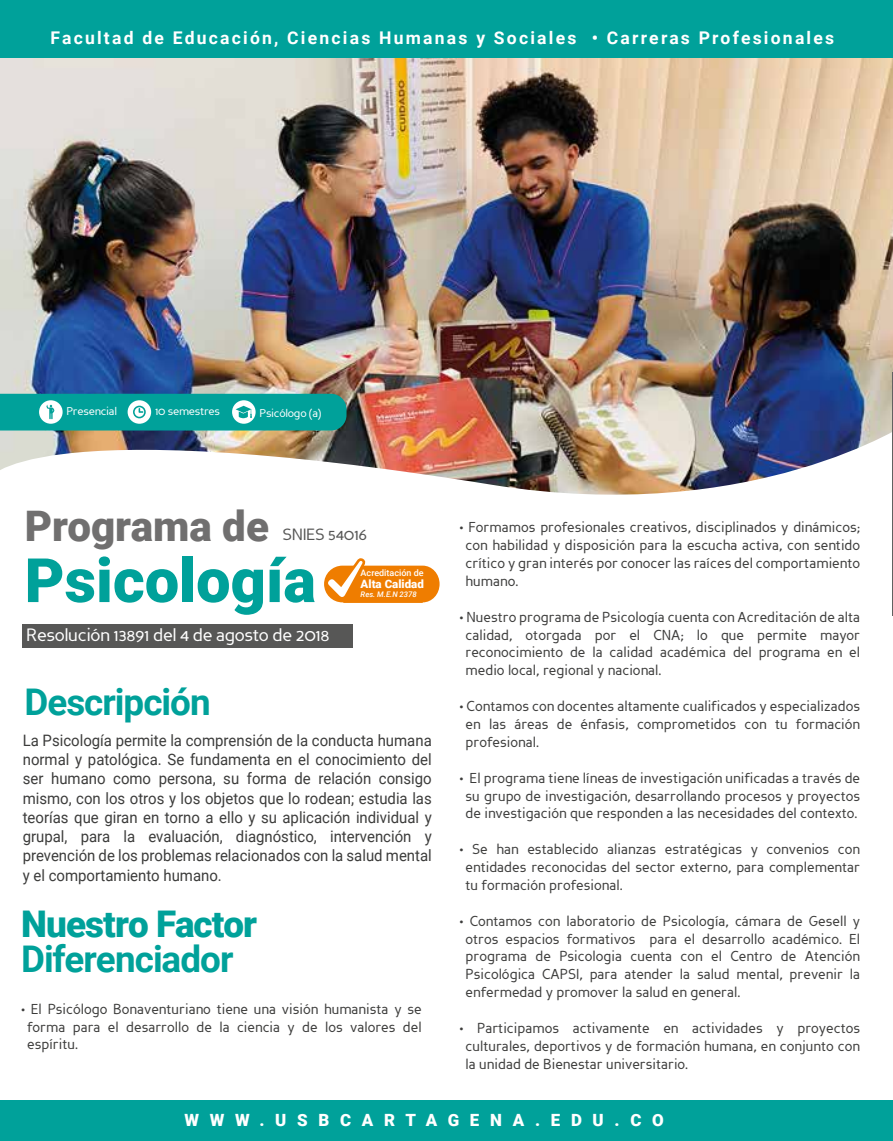
<style>
.page{position:relative;width:893px;height:1141px;background:#fff}
.page>*{position:absolute;margin:0;border:0;box-sizing:border-box;transform-origin:0 0}
.t1{font:900 61.25px "Roboto";color:#00a19a}
.t2{font:900 42.18px "Roboto";color:#706f6f}
.t3{font:700 36.75px "Roboto";letter-spacing:-.03em;color:#00a19a}
.t4{font:900 36.75px "Roboto";letter-spacing:-.025em;color:#00a19a}
.t5{font:17.68px "Perspective Sans";letter-spacing:-.025em;color:#fff}
.t6{font:700 17.5px "Roboto";letter-spacing:.125em;color:#fff}
.t7{font:900 16.8px "Roboto";letter-spacing:.635em;color:#fff}
.t8{font:16.28px "Perspective Sans";letter-spacing:-.025em;color:#575756}
.t9{font:15.75px/19.2px "Roboto";color:#3c3c3b;text-align:justify;scale:.95 1}
.t10{font:14.35px/17.8px "Perspective Sans";color:#3c3c3b;text-align:justify;scale:.95 1}
.t11{font:900 11.55px "Roboto";color:#fff}
.t12{font:11.2px "Perspective Sans";letter-spacing:-.025em;color:#fff}
.t13{font:500 8.92px "Roboto";color:#fff}
.t14{font:italic 500 7.7px "Roboto";color:#fff}
</style>
<div class="page">
<img style="left:0;top:58px;width:893px;height:351px">
<img style="left:1px;top:409px;width:891px;height:239px">
<hr style="left:892px;top:373px;width:1px;height:243px;background:#616160">
<hr style="left:0;top:320px;width:1px;height:340px;background:#616160">
<div style="left:0;top:0;width:893px;height:58px;background:#00a19a"></div>
<svg style="left:0;top:394px;width:347px;height:36px;background:#16a8a1"></svg>
<div style="left:22px;top:625px;width:330px;height:23px;background:#575756"></div>
<div style="left:0;top:1101px;width:893px;height:40px;background:#00a19a"></div>
<div style="left:324px;top:566px;width:116px;height:36px;background:#ef7d00;border-radius:18px"></div>
<svg style="left:320px;top:554px;width:50px;height:51px"></svg>
<p class="t6" style="left:51px;top:26px;width:785px">Facultad de Educación, Ciencias Humanas y Sociales • Carreras Profesionales</p>
<p class="t12" style="left:67px;top:405px;width:52px">Presencial</p>
<p class="t12" style="left:155px;top:405px;width:67px">10 semestres</p>
<p class="t12" style="left:259px;top:406px;width:63px">Psicólogo (a)</p>
<h2 class="t2" style="left:25px;top:496px;width:246px">Programa de</h2>
<h1 class="t1" style="left:25px;top:537px;width:293px">Psicología</h1>
<p class="t8" style="left:283px;top:525px;width:86px">SNIES 54016</p>
<p class="t13" style="left:361px;top:567px;width:65px">Acreditación de</p>
<p class="t11" style="left:361px;top:576px;width:65px">Alta Calidad</p>
<p class="t14" style="left:361px;top:589px;width:58px">Res. M.E.N 2378</p>
<p class="t5" style="left:26px;top:625px;width:305px">Resolución 13891 del 4 de agosto de 2018</p>
<h3 class="t3" style="left:25px;top:676px;width:188px">Descripción</h3>
<p class="t9" style="left:23px;top:730px;width:432px">La Psicología permite la comprensión de la conducta humana normal y patológica. Se fundamenta en el conocimiento del ser humano como persona, su forma de relación consigo mismo, con los otros y los objetos que lo rodean; estudia las teorías que giran en torno a ello y su aplicación individual y grupal, para la evaluación, diagnóstico, intervención y prevención de los problemas relacionados con la salud mental y el comportamiento humano.</p>
<h3 class="t4" style="left:21px;top:898px;width:237px">Nuestro Factor</h3>
<h3 class="t3" style="left:21px;top:933px;width:214px">Diferenciador</h3>
<p class="t10" style="left:27px;top:1000px;width:417px;text-indent:-6px">• El Psicólogo Bonaventuriano tiene una visión humanista y se forma para el desarrollo de la ciencia y de los valores del espíritu.</p>
<p class="t10" style="left:466px;top:519px;width:417px;text-indent:-6px">• Formamos profesionales creativos, disciplinados y dinámicos; con habilidad y disposición para la escucha activa, con sentido crítico y gran interés por conocer las raíces del comportamiento humano.</p>
<p class="t10" style="left:466px;top:608px;width:417px;text-indent:-6px">• Nuestro programa de Psicología cuenta con Acreditación de alta calidad, otorgada por el CNA; lo que permite mayor reconocimiento de la calidad académica del programa en el medio local, regional y nacional.</p>
<p class="t10" style="left:466px;top:697px;width:417px;text-indent:-6px">• Contamos con docentes altamente cualificados y especializados en las áreas de énfasis, comprometidos con tu formación profesional.</p>
<p class="t10" style="left:459px;top:769px;width:423px;text-align:center">• El programa tiene líneas de investigación unificadas a través de su grupo de investigación, desarrollando procesos y proyectos de investigación que responden a las necesidades del contexto.</p>
<p class="t10" style="left:466px;top:840px;width:417px;text-indent:-6px">• Se han establecido alianzas estratégicas y convenios con entidades reconocidas del sector externo, para complementar tu formación profesional.</p>
<p class="t10" style="left:466px;top:912px;width:417px;text-indent:-6px">• Contamos con laboratorio de Psicología, cámara de Gesell y otros espacios formativos para el desarrollo académico. El programa de Psicologia cuenta con el Centro de Atención Psicológica CAPSI, para atender la salud mental, prevenir la enfermedad y promover la salud en general.</p>
<p class="t10" style="left:466px;top:1019px;width:417px;text-indent:-6px">• Participamos activamente en actividades y proyectos culturales, deportivos y de formación humana, en conjunto con la unidad de Bienestar universitario.</p>
<p class="t7" style="left:184px;top:1109px;width:481px">WWW.USBCARTAGENA.EDU.CO</p>
</div>
